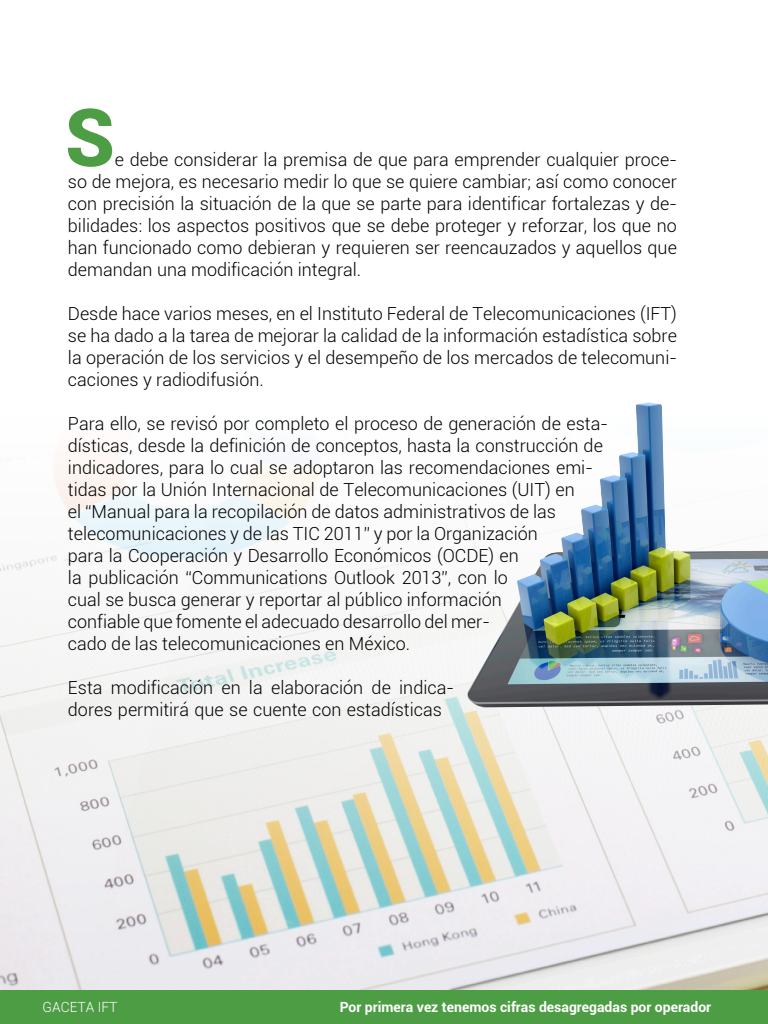
<style>
.page{position:relative;width:768px;height:1024px;background:#fff}
.page>*{position:absolute;margin:0;border:0;box-sizing:border-box;transform-origin:0 0}
.Primero{font:900 79.9px "Roboto";color:#4d9d45}
.Cpo_Txt{font:300 18px/22px "Roboto";color:#000}
.Primero-2{font:300 18px/22px "Roboto";color:#000;text-align:justify}
.t1{font:700 14px "Roboto";color:#fff}
.t2{font:300 14px "Roboto";color:#fff}
</style>
<div class="page">
<img style="left:0;top:402px;width:768px;height:587px">
<img style="left:466px;top:403px;width:302px;height:305px">
<div style="left:0;top:990px;width:768px;height:34px;background:#4d9d45"></div>
<p class="Primero" style="left:65px;top:81px;width:51px">S</p>
<p class="Primero-2" style="left:68px;top:148px;width:611px;text-indent:47px">e debe considerar la premisa de que para emprender cualquier proce&shy;so de mejora, es necesario medir lo que se quiere cambiar; así como conocer con precisión la situación de la que se parte para identificar fortalezas y de&shy;bilidades: los aspectos positivos que se debe proteger y reforzar, los que no han funcionado como debieran y requieren ser reencauzados y aquellos que demandan una modificación integral.</p>
<p class="Cpo_Txt" style="left:68px;top:302px;width:611px;text-align:justify">Desde hace varios meses, en el Instituto Federal de Telecomunicaciones (IFT) se ha dado a la tarea de mejorar la calidad de la información estadística sobre la operación de los servicios y el desempeño de los mercados de telecomuni&shy;caciones y radiodifusión.</p>
<p class="Cpo_Txt" style="left:68px;top:412px;width:542px">Para ello, se revisó por completo el proceso de generación de esta&shy;dísticas, desde la definición de conceptos, hasta la construcción de indicadores, para lo cual se adoptaron las recomendaciones emi&shy;tidas por la Unión Internacional de Telecomunicaciones (UIT) en<br>el “Manual para la recopilación de datos administrativos de las telecomunicaciones y de las TIC 2011” y por la Organización<br>para la Cooperación y Desarrollo Económicos (OCDE) en<br>la publicación “Communications Outlook 2013”, con lo<br>cual se busca generar y reportar al público información<br>confiable que fomente el adecuado desarrollo del mer-<br>cado de las telecomunicaciones en México.</p>
<p class="Cpo_Txt" style="left:68px;top:676px;width:388px">Esta modificación en la elaboración de indica&shy;dores permitirá que se cuente con estadísticas</p>
<p class="t2" style="left:43px;top:997px;width:77px">GACETA IFT</p>
<p class="t1" style="left:340px;top:997px;width:373px">Por primera vez tenemos cifras desagregadas por operador</p>
</div>
